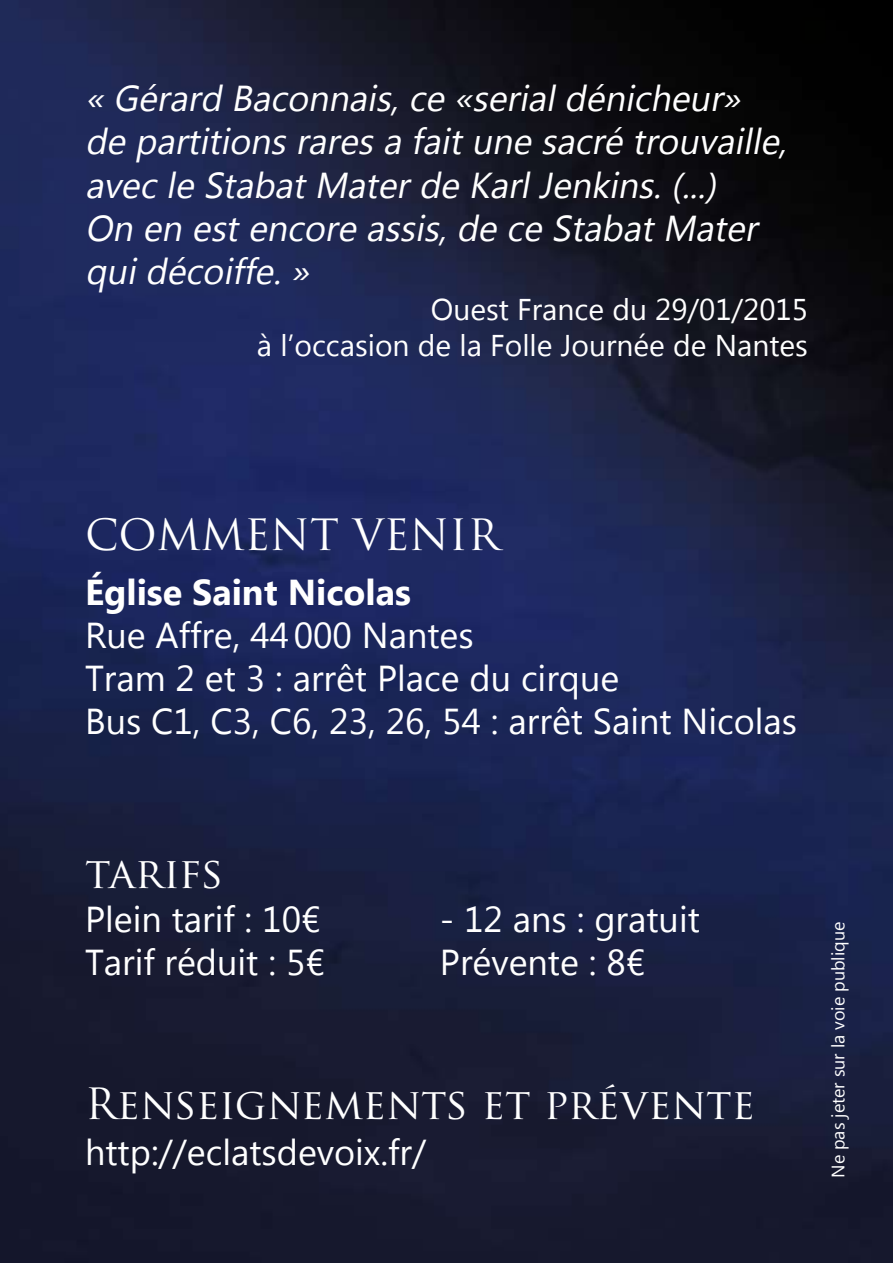
<style>
.page{position:relative;width:893px;height:1263px;background:#fff}
.page>*{position:absolute;margin:0;border:0;box-sizing:border-box;transform-origin:0 0}
.t1{font:42px "Trajan Pro";color:#fff}
.t2{font:36px/43.2px "Lao UI";color:#fff}
.t3{font:italic 36px/43.2px "Lao UI";color:#fff}
.t4{font:700 36px "Lao UI";color:#fff}
.t5{font:30px/36px "Lao UI";color:#fff;text-align:right}
.t6{font:18px "Lao UI";color:#fff}
</style>
<div class="page">
<img style="left:0;top:0;width:893px;height:1263px">
<p class="t3" style="left:85px;top:75px;width:711px">« Gérard Baconnais,ce «serialdénicheur» de partitions rares a faitune sacré trouvaille, avec le StabatMaterde KarlJenkins.(...)<br>On en estencore assis,de ce StabatMater quidécoiffe.»</p>
<p class="t5" style="left:257px;top:290px;width:553px">Ouest France du 29/01/2015<br>à l’occasion de la Folle Journée de Nantes</p>
<p class="t1" style="left:85px;top:508px;width:416px">COMMENT VENIR</p>
<p class="t4" style="left:85px;top:568px;width:328px">Église Saint Nicolas</p>
<p class="t2" style="left:85px;top:612px;width:714px">Rue Affre, 44000 Nantes<br>Tram 2 et 3 : arrêt Place du cirque<br>Bus C1, C3, C6, 23, 26, 54 : arrêt Saint Nicolas</p>
<p class="t1" style="left:85px;top:846px;width:140px">tarifs</p>
<p class="t2" style="left:85px;top:896px;width:241px">Plein tarif : 10€<br>Tarif réduit : 5€</p>
<p class="t2" style="left:440px;top:896px;width:261px">- 12 ans : gratuit<br>Prévente : 8€</p>
<p class="t1" style="left:85px;top:1077px;width:671px">Renseignements et prévente</p>
<p class="t2" style="left:85px;top:1129px;width:343px">http://eclatsdevoix.fr/</p>
<p class="t6" style="left:826px;top:1178px;width:258px;rotate:-90deg">Ne pas jeter sur la voie publique</p>
</div>
